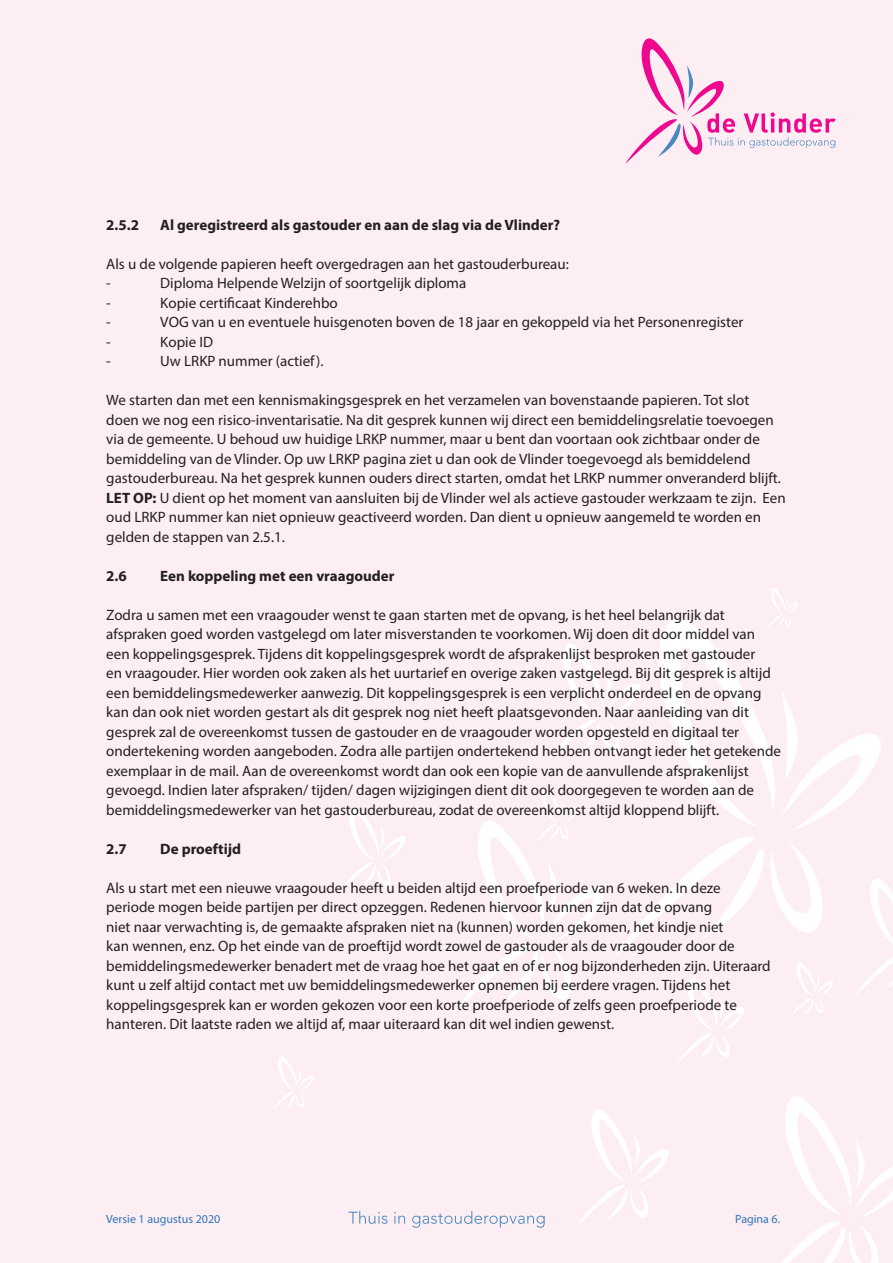
<style>
.page{position:relative;width:893px;height:1263px;background:#fdeef4}
.page>*{position:absolute;margin:0;border:0;box-sizing:border-box;transform-origin:0 0}
.t1{font:15px/19.5px "Myriad Pro";color:#231f20}
.t2{font:700 15px "Myriad Pro";color:#231f20}
.t3{font:12px "Myriad Pro";color:#2e76bc}
.s1{font-weight:700}
</style>
<div class="page">
<svg style="left:781px;top:1097px;width:112px;height:166px"></svg>
<svg style="left:578px;top:1109px;width:91px;height:116px"></svg>
<svg style="left:340px;top:807px;width:65px;height:84px"></svg>
<svg style="left:272px;top:1056px;width:42px;height:54px"></svg>
<svg style="left:454px;top:588px;width:439px;height:474px"></svg>
<svg style="left:625px;top:38px;width:211px;height:126px"></svg>
<svg style="left:348px;top:1211px;width:40px;height:13px"></svg>
<svg style="left:394px;top:1212px;width:11px;height:12px"></svg>
<svg style="left:412px;top:1211px;width:133px;height:17px"></svg>
<p class="t2" style="left:106px;top:215px;width:34px">2.5.2</p>
<p class="t2" style="left:160px;top:215px;width:401px">Al geregistreerd als gastouder en aan de slag via de Vlinder?</p>
<p class="t1" style="left:106px;top:253px;width:464px">Als u de volgende papieren heeft overgedragen aan het gastouderbureau: -</p>
<p class="t1" style="left:160px;top:273px;width:308px">Diploma Helpende Welzijn of soortgelijk diploma</p>
<p class="t1" style="left:106px;top:292px;width:6px">-</p>
<p class="t1" style="left:160px;top:292px;width:179px">Kopie certificaat Kinderehbo</p>
<p class="t1" style="left:106px;top:312px;width:6px">-</p>
<p class="t1" style="left:160px;top:312px;width:585px">VOG van u en eventuele huisgenoten boven de 18 jaar en gekoppeld via het Personenregister</p>
<p class="t1" style="left:106px;top:331px;width:6px">-</p>
<p class="t1" style="left:160px;top:331px;width:54px">Kopie ID</p>
<p class="t1" style="left:106px;top:351px;width:6px">-</p>
<p class="t1" style="left:160px;top:351px;width:165px">Uw LRKP nummer (actief).</p>
<p class="t1" style="left:106px;top:390px;width:681px">We starten dan met een kennismakingsgesprek en het verzamelen van bovenstaande papieren. Tot slot<br>doen we nog een risico-inventarisatie. Na dit gesprek kunnen wij direct een bemiddelingsrelatie toevoegen via de gemeente. U behoud uw huidige LRKP nummer, maar u bent dan voortaan ook zichtbaar onder de bemiddeling van de Vlinder. Op uw LRKP pagina ziet u dan ook de Vlinder toegevoegd als bemiddelend gastouderbureau. Na het gesprek kunnen ouders direct starten, omdat het LRKP nummer onveranderd blijft.<br><span class="s1">LET OP:</span> U dient op het moment van aansluiten bij de Vlinder wel als actieve gastouder werkzaam te zijn. Een oud LRKP nummer kan niet opnieuw geactiveerd worden. Dan dient u opnieuw aangemeld te worden en gelden de stappen van 2.5.1.</p>
<p class="t2" style="left:106px;top:566px;width:22px">2.6</p>
<p class="t2" style="left:160px;top:566px;width:236px">Een koppeling met een vraagouder</p>
<p class="t1" style="left:106px;top:604px;width:676px">Zodra u samen met een vraagouder wenst te gaan starten met de opvang, is het heel belangrijk dat afspraken goed worden vastgelegd om later misverstanden te voorkomen. Wij doen dit door middel van een koppelingsgesprek. Tijdens dit koppelingsgesprek wordt de afsprakenlijst besproken met gastouder<br>en vraagouder. Hier worden ook zaken als het uurtarief en overige zaken vastgelegd. Bij dit gesprek is altijd een bemiddelingsmedewerker aanwezig. Dit koppelingsgesprek is een verplicht onderdeel en de opvang kan dan ook niet worden gestart als dit gesprek nog niet heeft plaatsgevonden. Naar aanleiding van dit gesprek zal de overeenkomst tussen de gastouder en de vraagouder worden opgesteld en digitaal ter ondertekening worden aangeboden. Zodra alle partijen ondertekend hebben ontvangt ieder het getekende exemplaar in de mail. Aan de overeenkomst wordt dan ook een kopie van de aanvullende afsprakenlijst gevoegd. Indien later afspraken/ tijden/ dagen wijzigingen dient dit ook doorgegeven te worden aan de bemiddelingsmedewerker van het gastouderbureau, zodat de overeenkomst altijd kloppend blijft.</p>
<p class="t2" style="left:106px;top:839px;width:22px">2.7</p>
<p class="t2" style="left:160px;top:839px;width:82px">De proeftijd</p>
<p class="t1" style="left:106px;top:877px;width:666px">Als u start met een nieuwe vraagouder heeft u beiden altijd een proefperiode van 6 weken. In deze periode mogen beide partijen per direct opzeggen. Redenen hiervoor kunnen zijn dat de opvang<br>niet naar verwachting is, de gemaakte afspraken niet na (kunnen) worden gekomen, het kindje niet<br>kan wennen, enz. Op het einde van de proeftijd wordt zowel de gastouder als de vraagouder door de bemiddelingsmedewerker benadert met de vraag hoe het gaat en of er nog bijzonderheden zijn. Uiteraard kunt u zelf altijd contact met uw bemiddelingsmedewerker opnemen bij eerdere vragen. Tijdens het koppelingsgesprek kan er worden gekozen voor een korte proefperiode of zelfs geen proefperiode te hanteren. Dit laatste raden we altijd af, maar uiteraard kan dit wel indien gewenst.</p>
<p class="t3" style="left:106px;top:1212px;width:116px">Versie 1 augustus 2020</p>
<p class="t3" style="left:735px;top:1212px;width:46px">Pagina 6.</p>
</div>
